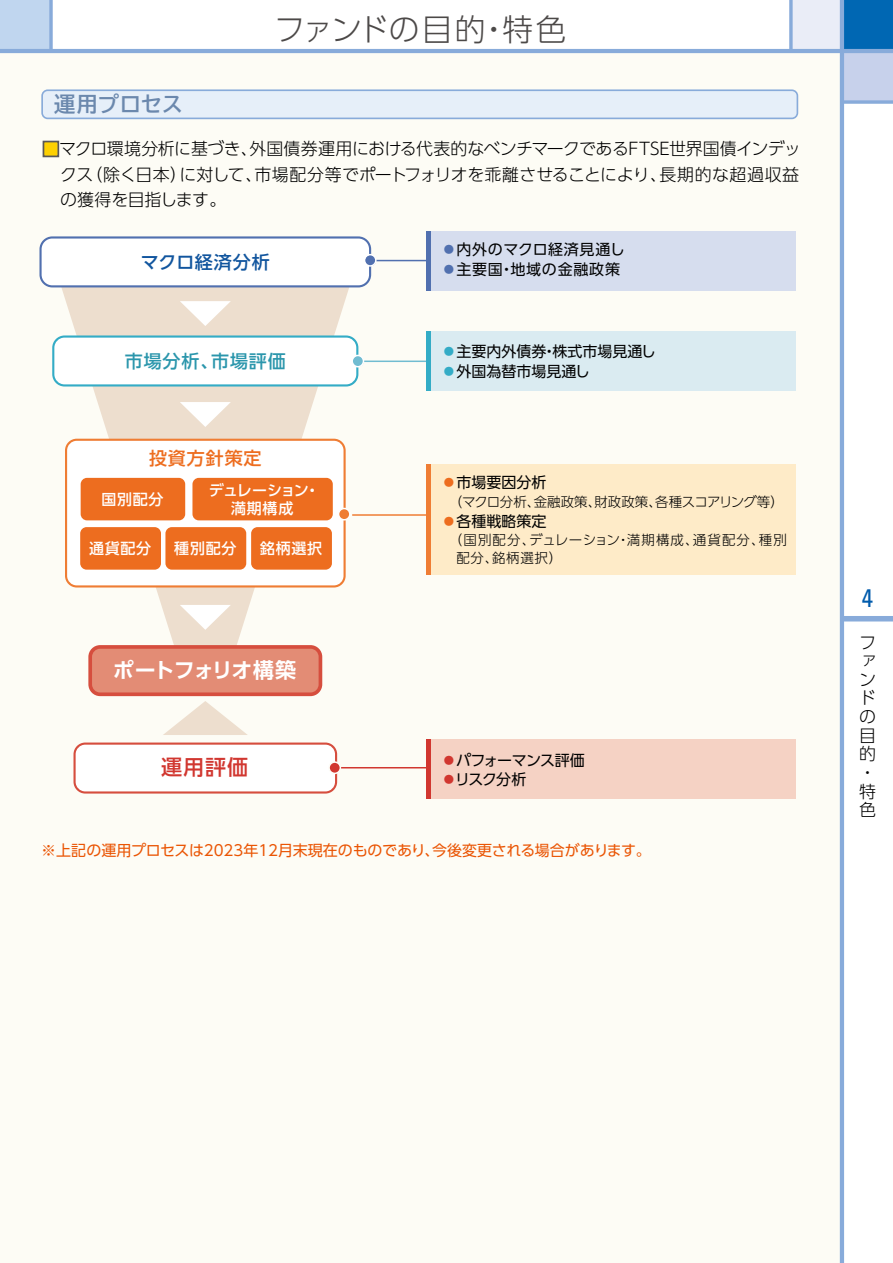
<style>
.page{position:relative;width:893px;height:1263px;background:#fff}
.page>*{position:absolute;margin:0;border:0;box-sizing:border-box;transform-origin:0 0}
.t1{font:300 30.75px "UD Shin Go Pro";letter-spacing:.005em;color:#4c4948}
.t2{font:condensed 25.5px "Univers";color:#005bac}
.t3{font:700 21.3px "TBUD Go Std";letter-spacing:-.005em;color:#6b88ad}
.t4{font:700 21px "UD Shin Go Pro De";letter-spacing:-.05em;color:#fff}
.t5{font:500 21px "UD Shin Go Pro";color:#d13730}
.t6{font:500 18px "UD Shin Go Pro";letter-spacing:.05em;color:#2b96ac}
.t7{font:500 18px "UD Shin Go Pro";letter-spacing:.04em;color:#11559e}
.t8{font:500 18px "UD Shin Go Pro";letter-spacing:.05em;color:#ed6d1f}
.t9{font:300 16.95px/18.6px "UD Shin Go Pro";letter-spacing:-.015em;color:#000}
.t10{font:15px "UD Shin Go Pro";color:#000}
.t11{font:15px "UD Shin Go Pro";letter-spacing:-.005em;color:#ea5504}
.t12{font:500 15px "UD Shin Go Pro";letter-spacing:.05em;color:#fff}
.t13{font:15px "UD Shin Go Pro";letter-spacing:.045em;color:#000}
.t14{font:15px "UD Shin Go Pro";letter-spacing:.05em;color:#000}
.t15{font:500 15px/18px "UD Shin Go Pro";letter-spacing:.01em;color:#fff;text-align:center}
.t16{font:15px "UD Shin Go Pro";letter-spacing:-.045em;color:#000}
.t17{font:300 13.5px/18px "UD Shin Go Pro";letter-spacing:.065em;color:#000}
.t18{font:300 13.5px "UD Shin Go Pro";color:#000}
.s1{font-size:17.25px;color:#fdd000}
.s2{color:#5170af}
.s3{color:#34acc6}
.s4{color:#ed6d1f}
.s5{color:#d13730}
</style>
<div class="page">
<div style="left:0;top:0;width:51px;height:51px;background:#c0d6ef"></div>
<div style="left:842px;top:0;width:51px;height:51px;background:#0067b3"></div>
<div style="left:842px;top:51px;width:51px;height:51px;background:#c7d1eb"></div>
<div style="left:791px;top:0;width:51px;height:51px;background:#eaedf7"></div>
<svg style="left:49px;top:0;width:4px;height:49px"></svg>
<div style="left:0;top:51px;width:842px;height:1212px;background:#fdfcf5"></div>
<div style="left:842px;top:616px;width:51px;height:5px;background:#88abda"></div>
<hr style="left:840px;top:0;width:4px;height:1263px;background:#88abda">
<hr style="left:0;top:49px;width:893px;height:4px;background:#88abda">
<svg style="left:844px;top:100px;width:49px;height:4px"></svg>
<svg style="left:789px;top:0;width:4px;height:49px"></svg>
<svg style="left:41px;top:89px;width:757px;height:30px;background:#dce7f5"></svg>
<div style="left:43px;top:141px;width:16px;height:16px;border:2px solid #595757"></div>
<svg style="left:56px;top:287px;width:298px;height:399px;fill:#eddece"></svg>
<svg style="left:39px;top:236px;width:332px;height:51px"></svg>
<hr style="left:370px;top:260px;width:188px;height:1px;background:#5170af">
<div style="left:365px;top:255px;width:11px;height:11px;background:#5170af;border-radius:50%"></div>
<div style="left:364px;top:254px;width:13px;height:13px;border:2px solid #fff;border-radius:50%"></div>
<div style="left:426px;top:231px;width:370px;height:60px;background:#d6ddee"></div>
<div style="left:426px;top:231px;width:5px;height:60px;background:#5170af"></div>
<svg style="left:52px;top:335px;width:306px;height:51px"></svg>
<hr style="left:354px;top:361px;width:192px;height:1px;background:#71bcd1">
<div style="left:353px;top:356px;width:11px;height:11px;background:#71bcd1;border-radius:50%"></div>
<div style="left:351px;top:355px;width:13px;height:12px;border:2px solid #fff;border-radius:50%"></div>
<div style="left:426px;top:331px;width:370px;height:60px;background:#daebf1"></div>
<div style="left:426px;top:331px;width:5px;height:60px;background:#34acc6"></div>
<svg style="left:65px;top:439px;width:281px;height:148px"></svg>
<div style="left:339px;top:508px;width:11px;height:12px;background:#ef7d34;border-radius:50%"></div>
<hr style="left:352px;top:514px;width:179px;height:2px;background:#ef7d34">
<div style="left:338px;top:508px;width:13px;height:12px;border:2px solid #fff;border-radius:50%"></div>
<div style="left:426px;top:464px;width:370px;height:111px;background:#feebc8"></div>
<div style="left:426px;top:464px;width:5px;height:111px;background:#ef7d34"></div>
<svg style="left:73px;top:742px;width:264px;height:51px"></svg>
<hr style="left:335px;top:767px;width:95px;height:1px;background:#d13730">
<div style="left:329px;top:762px;width:11px;height:11px;background:#d13730;border-radius:50%"></div>
<div style="left:328px;top:761px;width:13px;height:13px;border:2px solid #fdfdf7;border-radius:50%"></div>
<div style="left:426px;top:739px;width:370px;height:59px;background:#f5d2c4"></div>
<div style="left:426px;top:739px;width:5px;height:59px;background:#d13730"></div>
<svg style="left:180px;top:301px;width:51px;height:25px"></svg>
<svg style="left:180px;top:402px;width:51px;height:25px"></svg>
<svg style="left:180px;top:605px;width:51px;height:25px"></svg>
<svg style="left:88px;top:645px;width:234px;height:90px"></svg>
<div style="left:81px;top:478px;width:104px;height:42px;background:#ed6d1f;border-radius:6px"></div>
<div style="left:192px;top:478px;width:141px;height:42px;background:#ed6d1f;border-radius:6px"></div>
<div style="left:80px;top:527px;width:81px;height:43px;background:#ed6d1f;border-radius:6px"></div>
<div style="left:165px;top:527px;width:81px;height:43px;background:#ed6d1f;border-radius:6px"></div>
<div style="left:251px;top:527px;width:81px;height:43px;background:#ed6d1f;border-radius:6px"></div>
<h1 class="t1" style="left:274px;top:4px;width:294px">ファンドの目的・特色</h1>
<p class="t3" style="left:54px;top:87px;width:131px">運用プロセス</p>
<p class="t9" style="left:60px;top:136px;width:742px;line-height:25.5px;text-align:justify;text-indent:-18px"><span class="s1">■</span>マクロ環境分析に基づき、外国債券運用における代表的なベンチマークであるFTSE世界国債インデックス（除く日本）に対して、市場配分等でポートフォリオを乖離させることにより、長期的な超過収益の獲得を目指します。</p>
<p class="t7" style="left:141px;top:247px;width:130px">マクロ経済分析</p>
<p class="t6" style="left:125px;top:346px;width:163px">市場分析、市場評価</p>
<p class="t8" style="left:149px;top:443px;width:114px">投資方針策定</p>
<p class="t15" style="left:209px;top:480px;width:113px">デュレーション・満期構成</p>
<p class="t12" style="left:101px;top:487px;width:64px">国別配分</p>
<p class="t12" style="left:89px;top:536px;width:64px">通貨配分</p>
<p class="t12" style="left:174px;top:536px;width:64px">種別配分</p>
<p class="t12" style="left:260px;top:536px;width:64px">銘柄選択</p>
<p class="t4" style="left:113px;top:653px;width:185px">ポートフォリオ構築</p>
<p class="t13" style="left:441px;top:238px;width:185px"><span class="s2">●</span>内外のマクロ経済見通し</p>
<p class="t14" style="left:441px;top:257px;width:180px"><span class="s2">●</span>主要国・地域の金融政策</p>
<p class="t10" style="left:441px;top:339px;width:216px"><span class="s3">●</span>主要内外債券・株式市場見通し</p>
<p class="t10" style="left:441px;top:359px;width:150px"><span class="s3">●</span>外国為替市場見通し</p>
<p class="t10" style="left:441px;top:470px;width:106px"><span class="s4">●</span>市場要因分析</p>
<p class="t18" style="left:449px;top:491px;width:337px">（マクロ分析、金融政策、財政政策、各種スコアリング等）</p>
<p class="t10" style="left:441px;top:509px;width:106px"><span class="s4">●</span>各種戦略策定</p>
<p class="t17" style="left:456px;top:530px;width:332px;text-indent:-7px">（国別配分、デュレーション・満期構成、通貨配分、種別配分、銘柄選択）</p>
<p class="t5" style="left:161px;top:750px;width:89px">運用評価</p>
<p class="t16" style="left:441px;top:748px;width:145px"><span class="s5">●</span>パフォーマンス評価</p>
<p class="t10" style="left:441px;top:767px;width:86px"><span class="s5">●</span>リスク分析</p>
<p class="t11" style="left:41px;top:838px;width:611px">※上記の運用プロセスは2023年12月末現在のものであり、今後変更される場合があります。</p>
<h2 class="t2" style="left:862px;top:582px;width:13px">4</h2>
<p class="t9" style="left:859px;top:632px;width:18px">ファンドの目的・特色</p>
</div>
